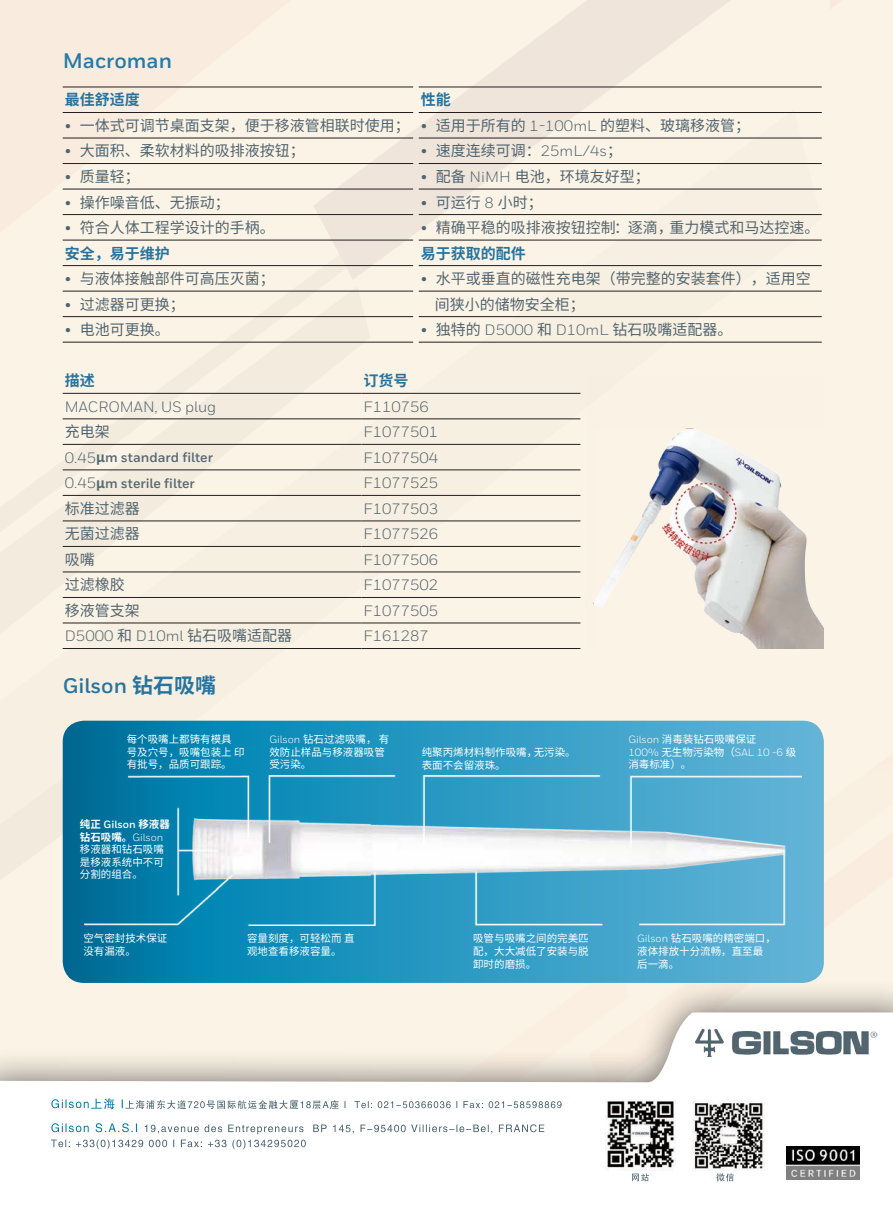
<style>
.page{position:relative;width:893px;height:1212px;background:#fff}
.page>*{position:absolute;margin:0;border:0;box-sizing:border-box;transform-origin:0 0}
.t1{font:700 21px "Honeywell Sans";color:#26749f}
.t2{font:700 21px "Honeywell Sans";color:#247aa7}
.t3{font:15px "Source Han Sans CN";color:#51656f}
.t4{font:15px "Honeywell Sans";color:#51656f}
.t5{font:700 15px "Source Han Sans CN";color:#26749f}
.t6{font:700 13.5px "Honeywell Sans";color:#546872}
.t7{font:10.5px "Source Han Sans CN";color:#fff}
.t8{font:10.5px "Honeywell Sans";color:#fff}
.t9{font:700 10.5px "Honeywell Sans";color:#fff}
.s1{font-family:"Honeywell Sans"}
.s2{font-family:"Source Han Sans CN"}
.s3{font-weight:400;font-size:15px;color:#51656f}
.s4{font-family:"Source Han Sans CN";font-weight:700}
</style>
<div class="page">
<img style="left:0;top:0;width:893px;height:979px">
<img style="left:63px;top:721px;width:761px;height:258px">
<img style="left:84px;top:776px;width:717px;height:150px">
<img style="left:586px;top:375px;width:238px;height:274px">
<div style="left:0;top:979px;width:893px;height:233px;background:#231f20;opacity:.67"></div>
<svg style="left:0;top:1012px;width:893px;height:72px;fill:#fbf3e6"></svg>
<img style="left:695px;top:1029px;width:183px;height:28px">
<svg style="left:0;top:1093px;width:893px;height:119px"></svg>
<svg style="left:51px;top:1098px;width:511px;height:11px"></svg>
<svg style="left:51px;top:1123px;width:493px;height:26px"></svg>
<img style="left:786px;top:1147px;width:74px;height:33px">
<svg style="left:632px;top:1173px;width:17px;height:8px"></svg>
<svg style="left:716px;top:1173px;width:18px;height:8px"></svg>
<img style="left:605px;top:1099px;width:71px;height:71px">
<img style="left:692px;top:1100px;width:72px;height:70px">
<div style="left:0;top:1084px;width:893px;height:9px;background:#fff"></div>
<div style="left:44px;top:1164px;width:68px;height:17px;background:#fff"></div>
<hr style="left:63px;top:87px;width:350px;height:1px;background:#231f20">
<hr style="left:419px;top:87px;width:403px;height:1px;background:#231f20">
<hr style="left:63px;top:112px;width:350px;height:1px;background:#231f20">
<hr style="left:419px;top:112px;width:403px;height:1px;background:#231f20">
<hr style="left:63px;top:138px;width:350px;height:1px;background:#231f20">
<hr style="left:419px;top:138px;width:403px;height:1px;background:#231f20">
<hr style="left:63px;top:163px;width:350px;height:1px;background:#231f20">
<hr style="left:419px;top:163px;width:403px;height:1px;background:#231f20">
<hr style="left:63px;top:189px;width:350px;height:1px;background:#231f20">
<hr style="left:419px;top:189px;width:403px;height:1px;background:#231f20">
<hr style="left:63px;top:214px;width:350px;height:1px;background:#231f20">
<hr style="left:419px;top:214px;width:403px;height:1px;background:#231f20">
<hr style="left:63px;top:240px;width:350px;height:1px;background:#231f20">
<hr style="left:419px;top:240px;width:403px;height:1px;background:#231f20">
<hr style="left:63px;top:265px;width:350px;height:1px;background:#231f20">
<hr style="left:419px;top:265px;width:403px;height:1px;background:#231f20">
<hr style="left:63px;top:291px;width:350px;height:1px;background:#231f20">
<hr style="left:419px;top:291px;width:403px;height:1px;background:#231f20">
<hr style="left:63px;top:316px;width:350px;height:1px;background:#231f20">
<hr style="left:419px;top:316px;width:403px;height:1px;background:#231f20">
<hr style="left:63px;top:342px;width:350px;height:1px;background:#231f20">
<hr style="left:419px;top:342px;width:403px;height:1px;background:#231f20">
<hr style="left:63px;top:393px;width:298px;height:1px;background:#231f20">
<hr style="left:361px;top:393px;width:219px;height:1px;background:#231f20">
<hr style="left:63px;top:419px;width:298px;height:1px;background:#231f20">
<hr style="left:361px;top:419px;width:219px;height:1px;background:#231f20">
<hr style="left:63px;top:444px;width:298px;height:1px;background:#231f20">
<hr style="left:361px;top:444px;width:219px;height:1px;background:#231f20">
<hr style="left:63px;top:470px;width:298px;height:1px;background:#231f20">
<hr style="left:361px;top:470px;width:219px;height:1px;background:#231f20">
<hr style="left:63px;top:495px;width:298px;height:1px;background:#231f20">
<hr style="left:361px;top:495px;width:219px;height:1px;background:#231f20">
<hr style="left:63px;top:521px;width:298px;height:1px;background:#231f20">
<hr style="left:361px;top:521px;width:219px;height:1px;background:#231f20">
<hr style="left:63px;top:546px;width:298px;height:1px;background:#231f20">
<hr style="left:361px;top:546px;width:219px;height:1px;background:#231f20">
<hr style="left:63px;top:572px;width:298px;height:1px;background:#231f20">
<hr style="left:361px;top:572px;width:219px;height:1px;background:#231f20">
<hr style="left:63px;top:597px;width:298px;height:1px;background:#231f20">
<hr style="left:361px;top:597px;width:219px;height:1px;background:#231f20">
<hr style="left:63px;top:623px;width:298px;height:1px;background:#231f20">
<hr style="left:361px;top:623px;width:219px;height:1px;background:#231f20">
<hr style="left:63px;top:648px;width:298px;height:1px;background:#231f20">
<hr style="left:361px;top:648px;width:219px;height:1px;background:#231f20">
<p class="t2" style="left:63px;top:48px;width:111px">Macroman</p>
<p class="t5" style="left:65px;top:91px;width:77px">最佳舒适度</p>
<p class="t5" style="left:421px;top:91px;width:31px">性能</p>
<p class="t3" style="left:65px;top:117px;width:347px"><span class="s1">•</span> 一体式可调节桌面支架，便于移液管相联时使用；</p>
<p class="t3" style="left:421px;top:117px;width:331px"><span class="s1">•</span> 适用于所有的 <span class="s1">1-100mL</span> 的塑料、玻璃移液管；</p>
<p class="t3" style="left:65px;top:143px;width:242px"><span class="s1">•</span> 大面积、柔软材料的吸排液按钮；</p>
<p class="t4" style="left:421px;top:142px;width:203px">• <span class="s2">速度连续可调：</span>25mL/4s<span class="s2">；</span></p>
<p class="t3" style="left:65px;top:168px;width:77px"><span class="s1">•</span> 质量轻；</p>
<p class="t3" style="left:421px;top:168px;width:230px"><span class="s1">•</span> 配备 <span class="s1">NiMH</span> 电池，环境友好型；</p>
<p class="t3" style="left:65px;top:194px;width:167px"><span class="s1">•</span> 操作噪音低、无振动；</p>
<p class="t3" style="left:421px;top:194px;width:123px"><span class="s1">•</span> 可运行 <span class="s1">8</span> 小时；</p>
<p class="t3" style="left:65px;top:219px;width:212px"><span class="s1">•</span> 符合人体工程学设计的手柄。</p>
<p class="t3" style="left:421px;top:219px;width:400px"><span class="s1">•</span> 精确平稳的吸排液按钮控制：逐滴，重力模式和马达控速。</p>
<p class="t5" style="left:65px;top:245px;width:107px">安全，易于维护</p>
<p class="t5" style="left:421px;top:245px;width:106px">易于获取的配件</p>
<p class="t3" style="left:65px;top:270px;width:212px"><span class="s1">•</span> 与液体接触部件可高压灭菌；</p>
<p class="t3" style="left:421px;top:270px;width:391px"><span class="s1">•</span> 水平或垂直的磁性充电架（带完整的安装套件），适用空</p>
<p class="t3" style="left:65px;top:296px;width:122px"><span class="s1">•</span> 过滤器可更换；</p>
<p class="t3" style="left:435px;top:296px;width:151px">间狭小的储物安全柜；</p>
<p class="t3" style="left:65px;top:321px;width:107px"><span class="s1">•</span> 电池可更换。</p>
<p class="t3" style="left:421px;top:321px;width:313px"><span class="s1">•</span> 独特的 <span class="s1">D5000</span> 和 <span class="s1">D10mL</span> 钻石吸嘴适配器。</p>
<p class="t5" style="left:65px;top:372px;width:31px">描述</p>
<p class="t5" style="left:364px;top:372px;width:46px">订货号</p>
<p class="t4" style="left:65px;top:398px;width:153px">MACROMAN, US plug</p>
<p class="t4" style="left:364px;top:398px;width:67px">F110756</p>
<p class="t3" style="left:65px;top:423px;width:47px">充电架</p>
<p class="t4" style="left:364px;top:423px;width:76px">F1077501</p>
<p class="t6" style="left:65px;top:449px;width:150px"><span class="s3">0.45</span><span class="s2">μ</span>m standard filter</p>
<p class="t4" style="left:364px;top:449px;width:76px">F1077504</p>
<p class="t6" style="left:65px;top:475px;width:132px"><span class="s3">0.45</span><span class="s2">μ</span>m sterile filter</p>
<p class="t4" style="left:364px;top:474px;width:76px">F1077525</p>
<p class="t3" style="left:65px;top:500px;width:77px">标准过滤器</p>
<p class="t4" style="left:364px;top:500px;width:76px">F1077503</p>
<p class="t3" style="left:65px;top:525px;width:77px">无菌过滤器</p>
<p class="t4" style="left:364px;top:525px;width:76px">F1077526</p>
<p class="t3" style="left:65px;top:551px;width:31px">吸嘴</p>
<p class="t4" style="left:364px;top:551px;width:76px">F1077506</p>
<p class="t3" style="left:65px;top:576px;width:62px">过滤橡胶</p>
<p class="t4" style="left:364px;top:576px;width:76px">F1077502</p>
<p class="t3" style="left:65px;top:602px;width:77px">移液管支架</p>
<p class="t4" style="left:364px;top:602px;width:76px">F1077505</p>
<p class="t4" style="left:65px;top:627px;width:229px">D5000 <span class="s2">和</span> D10ml <span class="s2">钻石吸嘴适配器</span></p>
<p class="t4" style="left:364px;top:627px;width:67px">F161287</p>
<p class="t1" style="left:63px;top:673px;width:155px">Gilson <span class="s2">钻石吸嘴</span></p>
<p class="t7" style="left:127px;top:733px;width:106px">每个吸嘴上都铸有模具</p>
<p class="t7" style="left:127px;top:746px;width:119px">号及穴号，吸嘴包装上印</p>
<p class="t7" style="left:127px;top:758px;width:106px">有批号，品质可跟踪。</p>
<p class="t9" style="left:80px;top:818px;width:91px"><span class="s2">纯正</span> Gilson <span class="s2">移液器</span></p>
<p class="t8" style="left:80px;top:831px;width:85px"><span class="s4">钻石吸嘴。</span>Gilson</p>
<p class="t7" style="left:80px;top:843px;width:85px">移液器和钻石吸嘴</p>
<p class="t7" style="left:80px;top:856px;width:85px">是移液系统中不可</p>
<p class="t7" style="left:80px;top:868px;width:64px">分割的组合。</p>
<p class="t7" style="left:269px;top:733px;width:122px"><span class="s1">Gilson</span> 钻石过滤吸嘴，有</p>
<p class="t7" style="left:269px;top:746px;width:117px">效防止样品与移液器吸管</p>
<p class="t7" style="left:269px;top:758px;width:43px">受污染。</p>
<p class="t7" style="left:83px;top:933px;width:85px">空气密封技术保证</p>
<p class="t7" style="left:83px;top:945px;width:54px">没有漏液。</p>
<p class="t7" style="left:247px;top:933px;width:109px">容量刻度，可轻松而直</p>
<p class="t7" style="left:247px;top:945px;width:96px">观地查看移液容量。</p>
<p class="t7" style="left:422px;top:746px;width:156px">纯聚丙烯材料制作吸嘴，无污染。</p>
<p class="t7" style="left:422px;top:759px;width:85px">表面不会留液珠。</p>
<p class="t7" style="left:473px;top:933px;width:117px">吸管与吸嘴之间的完美匹</p>
<p class="t7" style="left:473px;top:945px;width:117px">配，大大减低了安装与脱</p>
<p class="t7" style="left:473px;top:958px;width:64px">卸时的磨损。</p>
<p class="t7" style="left:628px;top:733px;width:130px"><span class="s1">Gilson</span> 消毒装钻石吸嘴保证</p>
<p class="t8" style="left:628px;top:746px;width:169px">100% <span class="s2">无生物污染物（</span>SAL 10 -6 <span class="s2">级</span></p>
<p class="t7" style="left:628px;top:758px;width:64px">消毒标准）。</p>
<p class="t7" style="left:637px;top:933px;width:140px"><span class="s1">Gilson</span> 钻石吸嘴的精密端口，</p>
<p class="t7" style="left:637px;top:945px;width:127px">液体排放十分流畅，直至最</p>
<p class="t7" style="left:637px;top:958px;width:43px">后一滴。</p>
</div>
